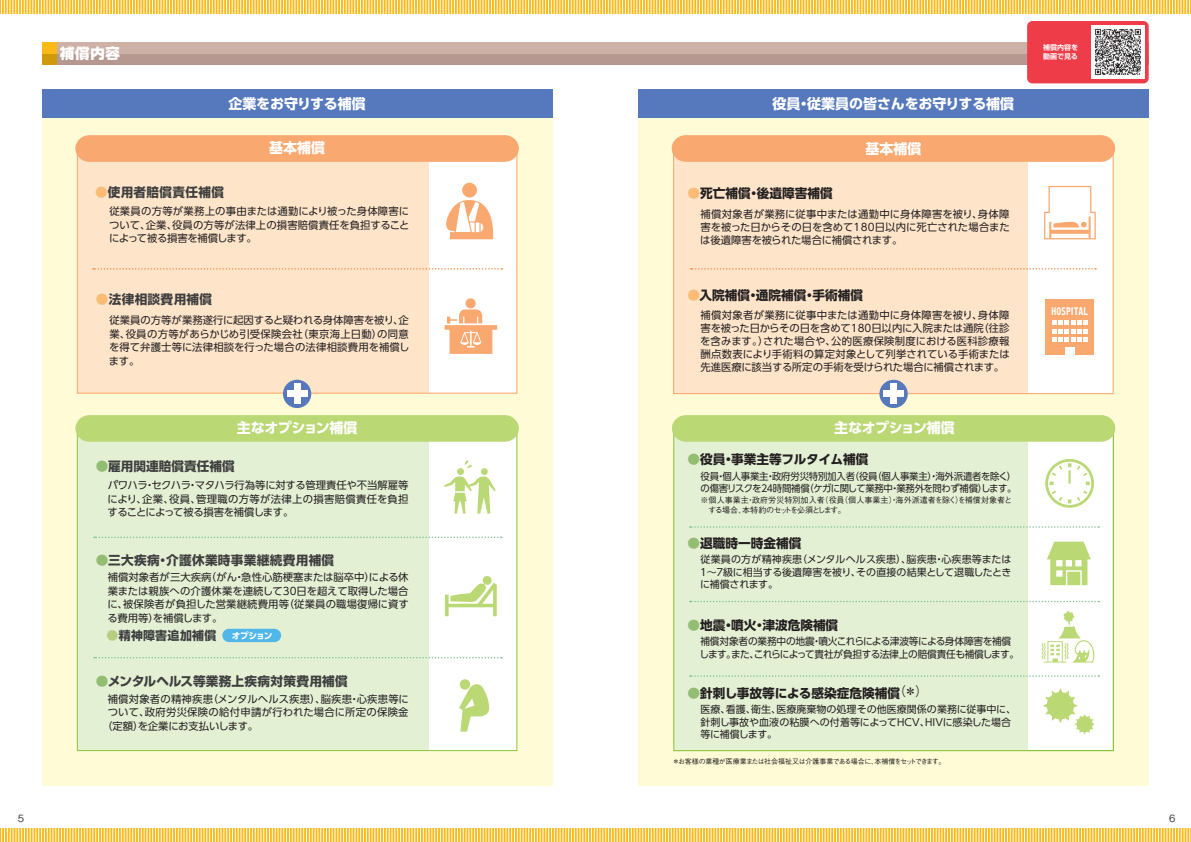
<style>
.page{position:relative;width:1191px;height:842px;background:#fff}
.page>*{position:absolute;margin:0;border:0;box-sizing:border-box;transform-origin:0 0}
.t1{font:700 15px "Ro G San Srf Std";color:#fff}
.t2{font:700 14px "UD Shin Go Pro";letter-spacing:-.01em;color:#fff}
.t3{font:700 12.6px "UD Shin Go Pro";color:#231f20}
.t4{font:700 12.6px "Shin Go Pro";letter-spacing:.02em;color:#3e3e3f}
.t5{font:700 12.6px "UD Shin Go Pro";color:#3e3e3f}
.t6{font:700 12px "Shin Go Pro";letter-spacing:.015em;color:#3e3e3f}
.t7{font:10.4px/13.5px "UD Shin Go Pro";color:#231f20;text-align:justify}
.t8{font:10.4px "UD Shin Go Pro";letter-spacing:.02em;color:#231f20}
.t9{font:10.4px "UD Shin Go Pro";letter-spacing:.025em;color:#231f20}
.t10{font:10.4px "UD Shin Go Pro";letter-spacing:-.025em;color:#231f20}
.t11{font:10px/12.5px "UD Shin Go Pro";letter-spacing:-.02em;color:#231f20;text-align:justify}
.t12{font:10px/12.5px "UD Shin Go Pro";letter-spacing:.005em;color:#231f20}
.t13{font:500 10px "Gothic BBB Pr 6 N";color:#3e3e3f}
.t14{font:9.8px/12.5px "UD Shin Go Pro";letter-spacing:-.025em;color:#231f20;scale:.96 1}
.t15{font:700 9.6px "UD Shin Go C Ofiz Pr 6";color:#fff}
.t16{font:700 8.7px "UD Shin Go Pro";letter-spacing:-.085em;color:#fff}
.t17{font:500 8.1px/10px "Gothic BBB Pro";letter-spacing:.005em;color:#231f20}
.t18{font:500 7px "Gothic BBB Pro";letter-spacing:-.055em;color:#231f20}
.t19{font:700 7px/9px "Shin Go Pro De";color:#fff}
.s1{color:#fcbb74}
.s2{font-family:"Shin Go Pro";color:#93bd73}
.s3{color:#93bd73}
.s4{color:#b9cd81}
.s5{font-family:"Shin Go Pro";color:#fcbb74}
</style>
<div class="page">
<div style="left:638px;top:105px;width:510px;height:681px;background:#fffbd6"></div>
<div style="left:42px;top:105px;width:510px;height:680px;background:#fffbd6"></div>
<div style="left:42px;top:90px;width:510px;height:28px;background:#5679bd"></div>
<div style="left:638px;top:89px;width:510px;height:29px;background:#5679bd"></div>
<div style="left:77px;top:149px;width:440px;height:244px;background:#fff"></div>
<div style="left:77px;top:149px;width:352px;height:244px;background:#fee5ca"></div>
<div style="left:462px;top:183px;width:15px;height:15px;background:#f9a86f;border-radius:50%"></div>
<svg style="left:446px;top:200px;width:47px;height:39px"></svg>
<svg style="left:444px;top:298px;width:53px;height:56px"></svg>
<svg style="left:93px;top:268px;width:409px;height:2px"></svg>
<svg style="left:75px;top:135px;width:444px;height:27px;background:#f9a971"></svg>
<div style="left:283px;top:380px;width:28px;height:28px;background:#5679bd;border-radius:50%"></div>
<div style="left:287px;top:391px;width:20px;height:6px;background:#fff"></div>
<div style="left:294px;top:384px;width:6px;height:20px;background:#fff"></div>
<div style="left:77px;top:427px;width:440px;height:324px;background:#fff"></div>
<div style="left:481px;top:468px;width:7px;height:7px;background:#bad874;border-radius:50%"></div>
<div style="left:457px;top:468px;width:7px;height:7px;background:#bad874;border-radius:50%"></div>
<svg style="left:444px;top:476px;width:51px;height:37px"></svg>
<svg style="left:464px;top:460px;width:8px;height:8px"></svg>
<div style="left:460px;top:679px;width:10px;height:11px;background:#bad874;border-radius:50%"></div>
<svg style="left:459px;top:684px;width:30px;height:48px"></svg>
<div style="left:77px;top:427px;width:352px;height:324px;background:#e4f0d4"></div>
<svg style="left:94px;top:537px;width:408px;height:1px"></svg>
<svg style="left:94px;top:657px;width:408px;height:1px"></svg>
<svg style="left:75px;top:415px;width:444px;height:27px;background:#bbd876"></svg>
<svg style="left:445px;top:576px;width:52px;height:40px"></svg>
<div style="left:222px;top:629px;width:59px;height:13px;background:#50b7e8;border-radius:7px"></div>
<div style="left:673px;top:150px;width:440px;height:244px;background:#fff"></div>
<div style="left:673px;top:150px;width:355px;height:244px;background:#fee5ca"></div>
<svg style="left:690px;top:268px;width:406px;height:2px"></svg>
<svg style="left:671px;top:135px;width:444px;height:27px;background:#f9a971"></svg>
<div style="left:1045px;top:299px;width:49px;height:56px;background:#f9a86f"></div>
<svg style="left:1052px;top:320px;width:35px;height:22px"></svg>
<div style="left:1065px;top:347px;width:9px;height:8px;background:#fff"></div>
<svg style="left:1044px;top:186px;width:51px;height:53px"></svg>
<div style="left:673px;top:427px;width:440px;height:324px;background:#fff"></div>
<div style="left:674px;top:427px;width:354px;height:324px;background:#e4f0d4"></div>
<svg style="left:690px;top:526px;width:409px;height:2px"></svg>
<svg style="left:690px;top:601px;width:409px;height:1px"></svg>
<svg style="left:690px;top:675px;width:409px;height:2px"></svg>
<svg style="left:672px;top:415px;width:443px;height:27px;background:#bbd876"></svg>
<svg style="left:1043px;top:688px;width:51px;height:46px"></svg>
<svg style="left:1047px;top:542px;width:44px;height:43px"></svg>
<svg style="left:1045px;top:459px;width:49px;height:49px"></svg>
<svg style="left:1041px;top:611px;width:53px;height:51px"></svg>
<svg style="left:879px;top:380px;width:28px;height:28px"></svg>
<div style="left:883px;top:391px;width:20px;height:6px;background:#fff"></div>
<div style="left:890px;top:384px;width:6px;height:20px;background:#fff"></div>
<div style="left:43px;top:54px;width:1105px;height:11px;background:#b69890"></div>
<div style="left:43px;top:54px;width:14px;height:11px;background:#d0990c"></div>
<div style="left:43px;top:42px;width:1105px;height:12px;background:#cdb0a6"></div>
<div style="left:43px;top:42px;width:14px;height:12px;background:#fcb814"></div>
<svg style="left:1px;top:828px;width:1189px;height:14px;background:#fcd066"></svg>
<svg style="left:2px;top:0;width:1188px;height:14px;background:#fcd066"></svg>
<div style="left:1027px;top:21px;width:121px;height:62px;background:#ee3d49;border-radius:5px"></div>
<img style="left:1091px;top:26px;width:53px;height:53px">
<h1 class="t1" style="left:60px;top:43px;width:62px">補償内容</h1>
<p class="t19" style="left:1043px;top:42px;width:36px">補償内容を動画で見る</p>
<h2 class="t2" style="left:228px;top:92px;width:139px">企業をお守りする補償</h2>
<h2 class="t2" style="left:772px;top:92px;width:243px">役員・従業員の皆さんをお守りする補償</h2>
<p class="t4" style="left:95px;top:182px;width:130px"><span class="s1">●</span>使用者賠償責任補償</p>
<h2 class="t2" style="left:269px;top:136px;width:57px">基本補償</h2>
<p class="t7" style="left:109px;top:204px;width:302px">従業員の方等が業務上の事由または通勤により被った身体障害について、企業、役員の方等が法律上の損害賠償責任を負担することによって被る損害を補償します。</p>
<p class="t4" style="left:96px;top:289px;width:118px"><span class="s1">●</span>法律相談費用補償</p>
<p class="t7" style="left:109px;top:313px;width:302px">従業員の方等が業務遂行に起因すると疑われる身体障害を被り、企業、役員の方等があらかじめ引受保険会社（東京海上日動）の同意を得て弁護士等に法律相談を行った場合の法律相談費用を補償します。</p>
<h2 class="t2" style="left:237px;top:417px;width:122px">主なオプション補償</h2>
<p class="t5" style="left:96px;top:456px;width:140px"><span class="s2">●</span>雇用関連賠償責任補償</p>
<p class="t7" style="left:107px;top:478px;width:303px">パワハラ・セクハラ・マタハラ行為等に対する管理責任や不当解雇等により、企業、役員、管理職の方等が法律上の損害賠償責任を負担することによって被る損害を補償します。</p>
<p class="t4" style="left:96px;top:550px;width:240px"><span class="s3">●</span>三大疾病・介護休業時事業継続費用補償</p>
<p class="t7" style="left:107px;top:570px;width:303px">補償対象者が三大疾病（がん・急性心筋梗塞または脳卒中）による休業または親族への介護休業を連続して30日を超えて取得した場合に、被保険者が負担した営業継続費用等（従業員の職場復帰に資する費用等）を補償します。</p>
<p class="t6" style="left:107px;top:626px;width:111px"><span class="s4">●</span>精神障害追加補償</p>
<p class="t16" style="left:232px;top:628px;width:42px">オプション</p>
<p class="t4" style="left:96px;top:671px;width:253px"><span class="s3">●</span>メンタルヘルス等業務上疾病対策費用補償</p>
<p class="t8" style="left:108px;top:690px;width:303px">補償対象者の精神疾患（メンタルヘルス疾患）、脳疾患・心疾患等に</p>
<p class="t9" style="left:108px;top:704px;width:302px">ついて、政府労災保険の給付申請が行われた場合に所定の保険金</p>
<p class="t10" style="left:102px;top:717px;width:158px">（定額）を企業にお支払いします。</p>
<p class="t3" style="left:687px;top:182px;width:147px"><span class="s5">●</span>死亡補償・後遺障害補償</p>
<h2 class="t2" style="left:865px;top:137px;width:57px">基本補償</h2>
<p class="t7" style="left:700px;top:208px;width:311px;line-height:13px">補償対象者が業務に従事中または通勤中に身体障害を被り、身体障害を被った日からその日を含めて180日以内に死亡された場合または後遺障害を被られた場合に補償されます。</p>
<p class="t3" style="left:687px;top:285px;width:177px"><span class="s5">●</span>入院補償・通院補償・手術補償</p>
<p class="t7" style="left:700px;top:308px;width:311px;line-height:13px">補償対象者が業務に従事中または通勤中に身体障害を被り、身体障害を被った日からその日を含めて180日以内に入院または通院（往診を含みます。）された場合や、公的医療保険制度における医科診療報酬点数表により手術料の算定対象として列挙されている手術または先進医療に該当する所定の手術を受けられた場合に補償されます。</p>
<h2 class="t2" style="left:834px;top:416px;width:122px">主なオプション補償</h2>
<p class="t3" style="left:687px;top:449px;width:182px"><span class="s2">●</span>役員・事業主等フルタイム補償</p>
<p class="t14" style="left:700px;top:469px;width:330px">役員・個人事業主・政府労災特別加入者（役員（個人事業主）・海外派遣者を除く）の傷害リスクを24時間補償（ケガに関して業務中・業務外を問わず補償）します。</p>
<p class="t17" style="left:708px;top:494px;width:306px;text-indent:-8px">※個人事業主・政府労災特別加入者（役員（個人事業主）・海外派遣者を除く）を補償対象者とする場合、本特約のセットを必須とします。</p>
<p class="t3" style="left:687px;top:533px;width:115px"><span class="s2">●</span>退職時一時金補償</p>
<p class="t11" style="left:698px;top:553px;width:314px">従業員の方が精神疾患（メンタルヘルス疾患）、脳疾患・心疾患等または１～７級に相当する後遺障害を被り、その直接の結果として退職したときに補償されます。</p>
<p class="t3" style="left:687px;top:615px;width:152px"><span class="s2">●</span>地震・噴火・津波危険補償</p>
<p class="t11" style="left:699px;top:635px;width:321px">補償対象者の業務中の地震・噴火これらによる津波等による身体障害を補償します。また、これらによって貴社が負担する法律上の賠償責任も補償します。</p>
<p class="t3" style="left:687px;top:683px;width:242px"><span class="s2">●</span>針刺し事故等による感染症危険補償<sup>（＊）</sup></p>
<p class="t12" style="left:700px;top:703px;width:317px">医療、看護、衛生、医療廃棄物の処理その他医療関係の業務に従事中に、針刺し事故や血液の粘膜への付着等によってHCV、HIVに感染した場合等に補償します。</p>
<p class="t18" style="left:672px;top:755px;width:274px">＊お客様の業種が医療業または社会福祉又は介護事業である場合に、本補償をセットできます。</p>
<p class="t15" style="left:1051px;top:303px;width:38px">HOSPITAL</p>
<p class="t13" style="left:18px;top:810px;width:8px">5</p>
<p class="t13" style="left:1169px;top:810px;width:8px">6</p>
</div>
